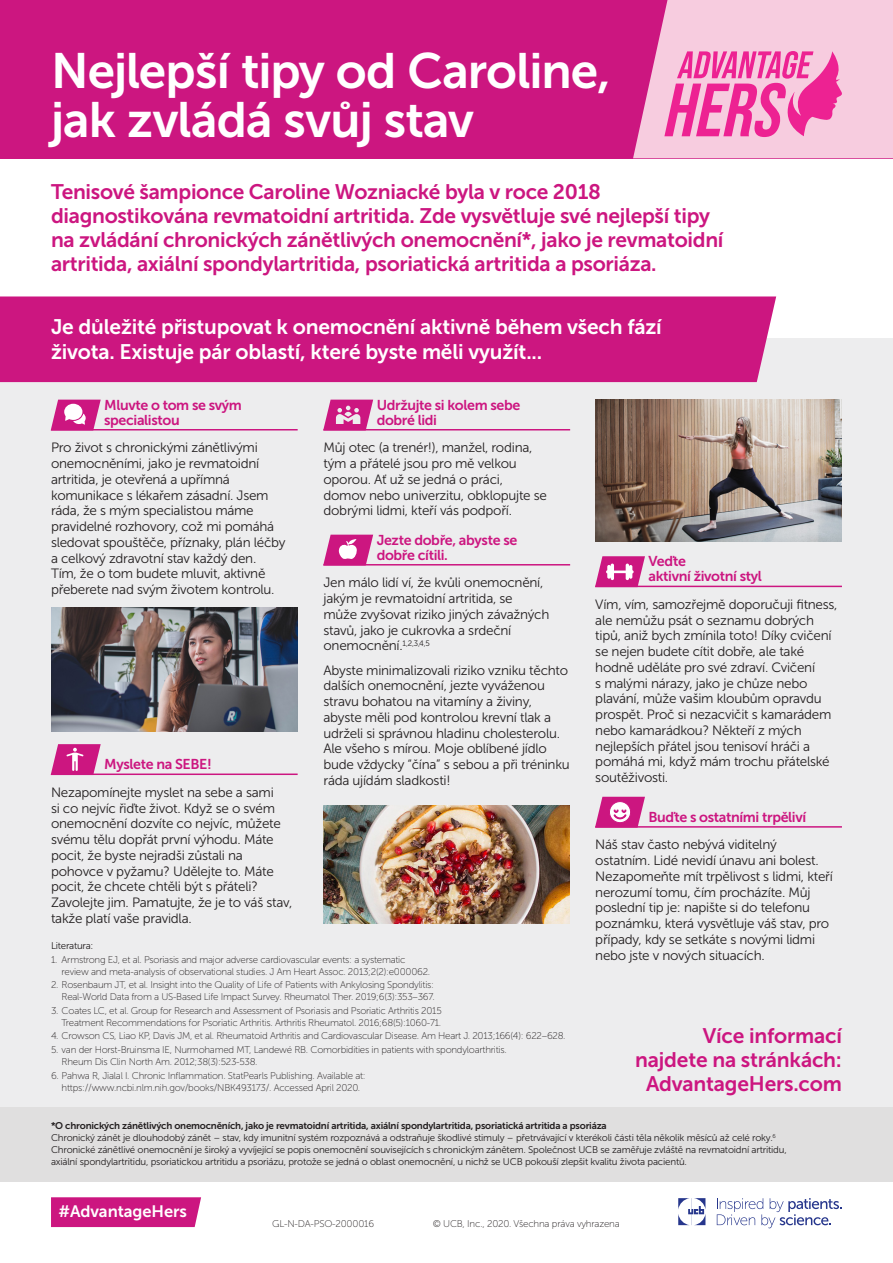
<style>
.page{position:relative;width:893px;height:1263px;background:#fff}
.page>*{position:absolute;margin:0;border:0;box-sizing:border-box;transform-origin:0 0}
.t1{font:49.5px "Museo Sans 700";letter-spacing:-.02em;color:#fff}
.t2{font:21px/24px "Museo Sans 700";letter-spacing:-.015em;color:#cc1680;text-align:right}
.t3{font:21px/25.2px "Museo Sans 700";letter-spacing:-.01em;color:#fff}
.t4{font:16.5px "Museo Sans 700";letter-spacing:-.005em;color:#fff}
.t5{font:14.25px "Museo Sans 700";letter-spacing:-.025em;color:#cc1680}
.t6{font:13.5px/15.8px "Museo Sans 300";letter-spacing:-.02em;color:#231f20}
.t7{font:9.75px/11.7px "Museo Sans 100";letter-spacing:-.025em;color:#231f20}
.t8{font:9.75px "Museo Sans 300";letter-spacing:-.02em;color:#231f20}
.t9{font:9.75px "Museo Sans 700";letter-spacing:-.02em;color:#231f20}
</style>
<div class="page">
<div style="left:0;top:338px;width:893px;height:825px;background:#ededee"></div>
<div style="left:0;top:1107px;width:893px;height:74px;background:#e0dfdf"></div>
<div style="left:0;top:296px;width:776px;height:86px;background:#cc1680"></div>
<div style="left:0;top:0;width:893px;height:158px;background:#cc1680"></div>
<svg style="left:633px;top:0;width:260px;height:158px"></svg>
<hr style="left:323px;top:429px;width:247px;height:1px;background:#cc1680">
<svg style="left:323px;top:400px;width:50px;height:30px"></svg>
<hr style="left:51px;top:429px;width:247px;height:1px;background:#cc1680">
<svg style="left:51px;top:400px;width:50px;height:29px"></svg>
<hr style="left:51px;top:773px;width:247px;height:2px;background:#cc1680">
<svg style="left:51px;top:744px;width:50px;height:30px"></svg>
<hr style="left:323px;top:564px;width:247px;height:1px;background:#cc1680">
<svg style="left:323px;top:535px;width:50px;height:30px"></svg>
<hr style="left:595px;top:586px;width:247px;height:1px;background:#cc1680">
<svg style="left:595px;top:556px;width:50px;height:30px"></svg>
<hr style="left:595px;top:826px;width:247px;height:2px;background:#cc1680">
<img style="left:51px;top:607px;width:247px;height:124px">
<img style="left:323px;top:805px;width:247px;height:118px">
<img style="left:595px;top:399px;width:247px;height:142px">
<svg style="left:678px;top:1198px;width:27px;height:27px"></svg>
<svg style="left:717px;top:1198px;width:125px;height:30px"></svg>
<div style="left:51px;top:1197px;width:150px;height:30px;background:#cc1680"></div>
<svg style="left:595px;top:797px;width:50px;height:31px"></svg>
<p class="t1" style="left:51px;top:43px;width:561px">Nejlepší tipy od Caroline,</p>
<p class="t1" style="left:51px;top:92px;width:424px">jak zvládá svůj stav</p>
<p class="t2" style="left:51px;top:179px;width:674px;text-align:left">Tenisové šampionce Caroline Wozniacké byla v roce 2018 diagnostikována revmatoidní artritida. Zde vysvětluje své nejlepší tipy na zvládání chronických zánětlivých onemocnění*, jako je revmatoidní artritida, axiální spondylartritida, psoriatická artritida a psoriáza.</p>
<p class="t3" style="left:51px;top:314px;width:612px">Je důležité přistupovat k onemocnění aktivně během všech fází života. Existuje pár oblastí, které byste měli využít...</p>
<p class="t5" style="left:104px;top:397px;width:139px">Mluvte o tom se svým</p>
<p class="t5" style="left:104px;top:412px;width:77px">specialistou</p>
<p class="t6" style="left:51px;top:440px;width:236px">Pro život s chronickými zánětlivými onemocněními, jako je revmatoidní artritida, je otevřená a upřímná komunikace s lékařem zásadní. Jsem ráda, že s mým specialistou máme pravidelné rozhovory, což mi pomáhá sledovat spouštěče, příznaky, plán léčby a celkový zdravotní stav každý den.<br>Tím, že o tom budete mluvit, aktivně přeberete nad svým životem kontrolu.</p>
<p class="t5" style="left:104px;top:756px;width:109px">Myslete na SEBE!</p>
<p class="t6" style="left:51px;top:784px;width:243px">Nezapomínejte myslet na sebe a sami<br>si co nejvíc řiďte život. Když se o svém onemocnění dozvíte co nejvíc, můžete svému tělu dopřát první výhodu. Máte pocit, že byste nejradši zůstali na pohovce v pyžamu? Udělejte to. Máte pocit, že chcete chtěli být s přáteli?<br>Zavolejte jim. Pamatujte, že je to váš stav, takže platí vaše pravidla.</p>
<p class="t5" style="left:377px;top:397px;width:145px">Udržujte si kolem sebe</p>
<p class="t5" style="left:377px;top:412px;width:62px">dobré lidi</p>
<p class="t6" style="left:323px;top:440px;width:225px">Můj otec (a trenér!), manžel, rodina, tým a přátelé jsou pro mě velkou oporou. Ať už se jedná o práci, domov nebo univerzitu, obklopujte se dobrými lidmi, kteří vás podpoří.</p>
<p class="t5" style="left:377px;top:532px;width:142px">Jezte dobře, abyste se</p>
<p class="t5" style="left:377px;top:547px;width:73px">dobře cítili.</p>
<p class="t6" style="left:323px;top:575px;width:227px">Jen málo lidí ví, že kvůli onemocnění, jakým je revmatoidní artritida, se může zvyšovat riziko jiných závažných stavů, jako je cukrovka a srdeční onemocnění.<sup>1,2,3,4,5</sup></p>
<p class="t6" style="left:323px;top:662px;width:248px">Abyste minimalizovali riziko vzniku těchto dalších onemocnění, jezte vyváženou stravu bohatou na vitamíny a živiny, abyste měli pod kontrolou krevní tlak a udrželi si správnou hladinu cholesterolu.<br>Ale všeho s mírou. Moje oblíbené jídlo bude vždycky “čína” s sebou a při tréninku ráda ujídám sladkosti!</p>
<p class="t8" style="left:51px;top:940px;width:44px">Literatura:</p>
<p class="t7" style="left:62px;top:954px;width:370px;text-indent:-11px">1. Armstrong EJ, et al. Psoriasis and major adverse cardiovascular events: a systematic review and meta-analysis of observational studies. J Am Heart Assoc. 2013;2(2):e000062.</p>
<p class="t7" style="left:51px;top:979px;width:385px;text-align:right">2. Rosenbaum JT, et al. Insight into the Quality of Life of Patients with Ankylosing Spondylitis:<br>Real-World Data from a US-Based Life Impact Survey. Rheumatol Ther. 2019;6(3):353–367.</p>
<p class="t7" style="left:51px;top:1005px;width:392px;text-align:right">3. Coates LC, et al. Group for Research and Assessment of Psoriasis and Psoriatic Arthritis 2015<br>Treatment Recommendations for Psoriatic Arthritis. Arthritis Rheumatol. 2016;68(5):1060-71.</p>
<p class="t7" style="left:51px;top:1030px;width:516px">4. Crowson CS, Liao KP, Davis JM, et al. Rheumatoid Arthritis and Cardiovascular Disease. Am Heart J. 2013;166(4): 622–628.</p>
<p class="t7" style="left:62px;top:1044px;width:447px;text-indent:-11px">5. van der Horst-Bruinsma IE, Nurmohamed MT, Landewé RB. Comorbidities in patients with spondyloarthritis.<br>Rheum Dis Clin North Am. 2012;38(3):523-538.</p>
<p class="t7" style="left:51px;top:1070px;width:316px;text-align:center">6. Pahwa R, Jialal I. Chronic Inflammation. StatPearls Publishing. Available at: https://www.ncbi.nlm.nih.gov/books/NBK493173/. Accessed April 2020.</p>
<p class="t5" style="left:648px;top:554px;width:39px">Veďte</p>
<p class="t5" style="left:648px;top:569px;width:115px">aktivní životní styl</p>
<p class="t6" style="left:595px;top:596px;width:244px">Vím, vím, samozřejmě doporučuji fitness, ale nemůžu psát o seznamu dobrých tipů, aniž bych zmínila toto! Díky cvičení se nejen budete cítit dobře, ale také hodně uděláte pro své zdraví. Cvičení<br>s malými nárazy, jako je chůze nebo plavání, může vašim kloubům opravdu prospět. Proč si nezacvičit s kamarádem nebo kamarádkou? Někteří z mých nejlepších přátel jsou tenisoví hráči a pomáhá mi, když mám trochu přátelské soutěživosti.</p>
<p class="t5" style="left:648px;top:809px;width:159px">Buďte s ostatními trpěliví</p>
<p class="t6" style="left:595px;top:837px;width:239px">Náš stav často nebývá viditelný ostatním. Lidé nevidí únavu ani bolest.<br>Nezapomeňte mít trpělivost s lidmi, kteří nerozumí tomu, čím procházíte. Můj poslední tip je: napište si do telefonu poznámku, která vysvětluje váš stav, pro případy, kdy se setkáte s novými lidmi nebo jste v nových situacích.</p>
<p class="t2" style="left:635px;top:1023px;width:208px">Více informací najdete na stránkách:<br>AdvantageHers.com</p>
<p class="t9" style="left:51px;top:1120px;width:557px">*O chronických zánětlivých onemocněních, jako je revmatoidní artritida, axiální spondylartritida, psoriatická artritida a psoriáza</p>
<p class="t8" style="left:51px;top:1132px;width:726px">Chronický zánět je dlouhodobý zánět – stav, kdy imunitní systém rozpoznává a odstraňuje škodlivé stimuly – přetrvávající v kterékoli části těla několik měsíců až celé roky.<sup>6</sup></p>
<p class="t8" style="left:51px;top:1144px;width:737px">Chronické zánětlivé onemocnění je široký a vyvíjející se popis onemocnění souvisejících s chronickým zánětem. Společnost UCB se zaměřuje zvláště na revmatoidní artritidu,</p>
<p class="t8" style="left:51px;top:1156px;width:637px">axiální spondylartritidu, psoriatickou artritidu a psoriázu, protože se jedná o oblast onemocnění, u nichž se UCB pokouší zlepšit kvalitu života pacientů.</p>
<p class="t4" style="left:58px;top:1202px;width:130px">#AdvantageHers</p>
<p class="t7" style="left:272px;top:1218px;width:103px">GL-N-DA-PSO-2000016</p>
<p class="t7" style="left:433px;top:1218px;width:188px">© UCB, Inc., 2020. Všechna práva vyhrazena</p>
</div>
